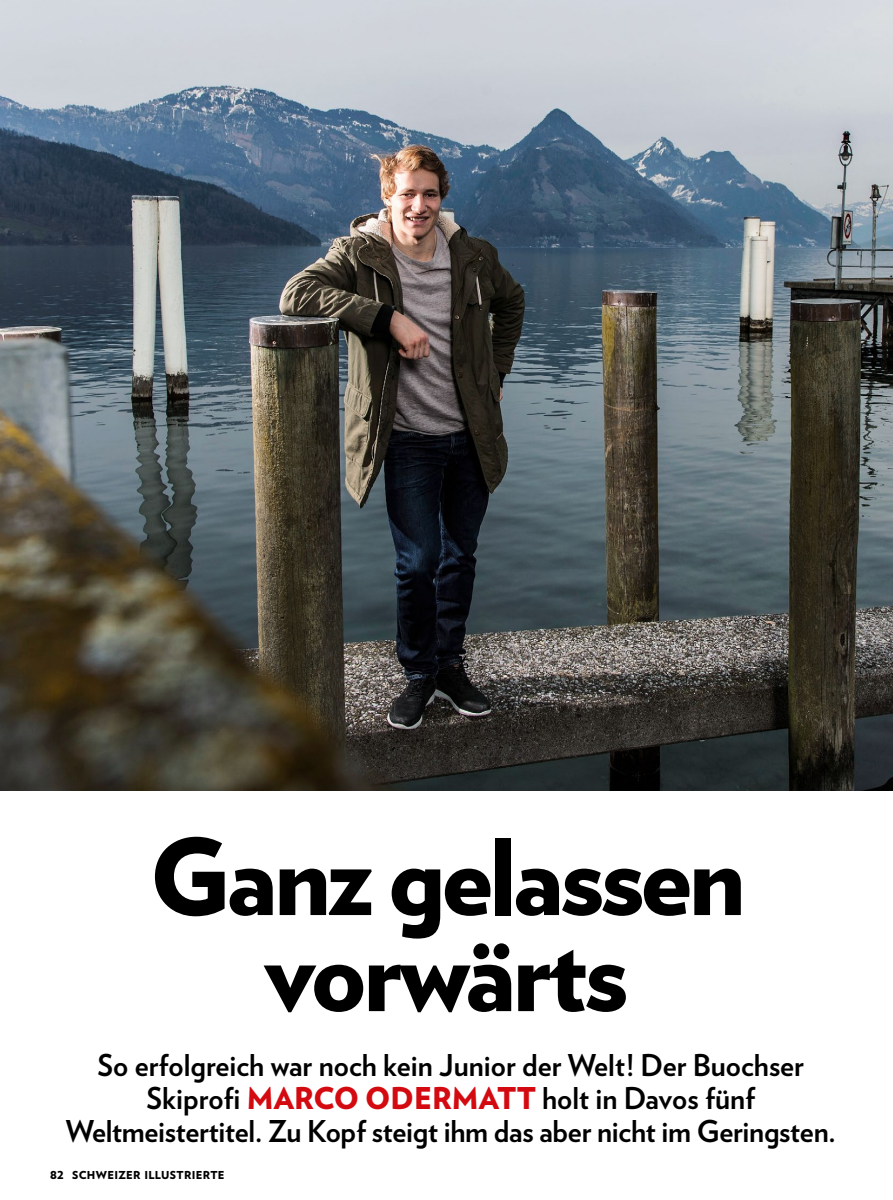
<style>
.page{position:relative;width:893px;height:1200px;background:#fff}
.page>*{position:absolute;margin:0;border:0;box-sizing:border-box;transform-origin:0 0}
.t1{font:900 105px/96px "Verlag";letter-spacing:-.035em;color:#000;text-align:center}
.t2{font:700 30px/33px "Verlag";letter-spacing:-.01em;color:#000;text-align:center}
.t3{font:900 10.95px "Verlag";letter-spacing:.025em;color:#000}
.s1{font-weight:900;color:#d40a11}
</style>
<div class="page">
<img style="left:0;top:1px;width:892px;height:789px">
<h1 class="t1" style="left:149px;top:823px;width:598px">Ganz gelassen vorwärts</h1>
<p class="t2" style="left:66px;top:1046px;width:771px">So erfolgreich war noch kein Junior der Welt! Der Buochser<br>Skiprofi <span class="s1">MARCO ODERMATT</span> holt in Davos fünf<br>Weltmeistertitel. Zu Kopf steigt ihm das aber nicht im Geringsten.</p>
<p class="t3" style="left:50px;top:1165px;width:176px">82 SCHWEIZER ILLUSTRIERTE</p>
</div>
